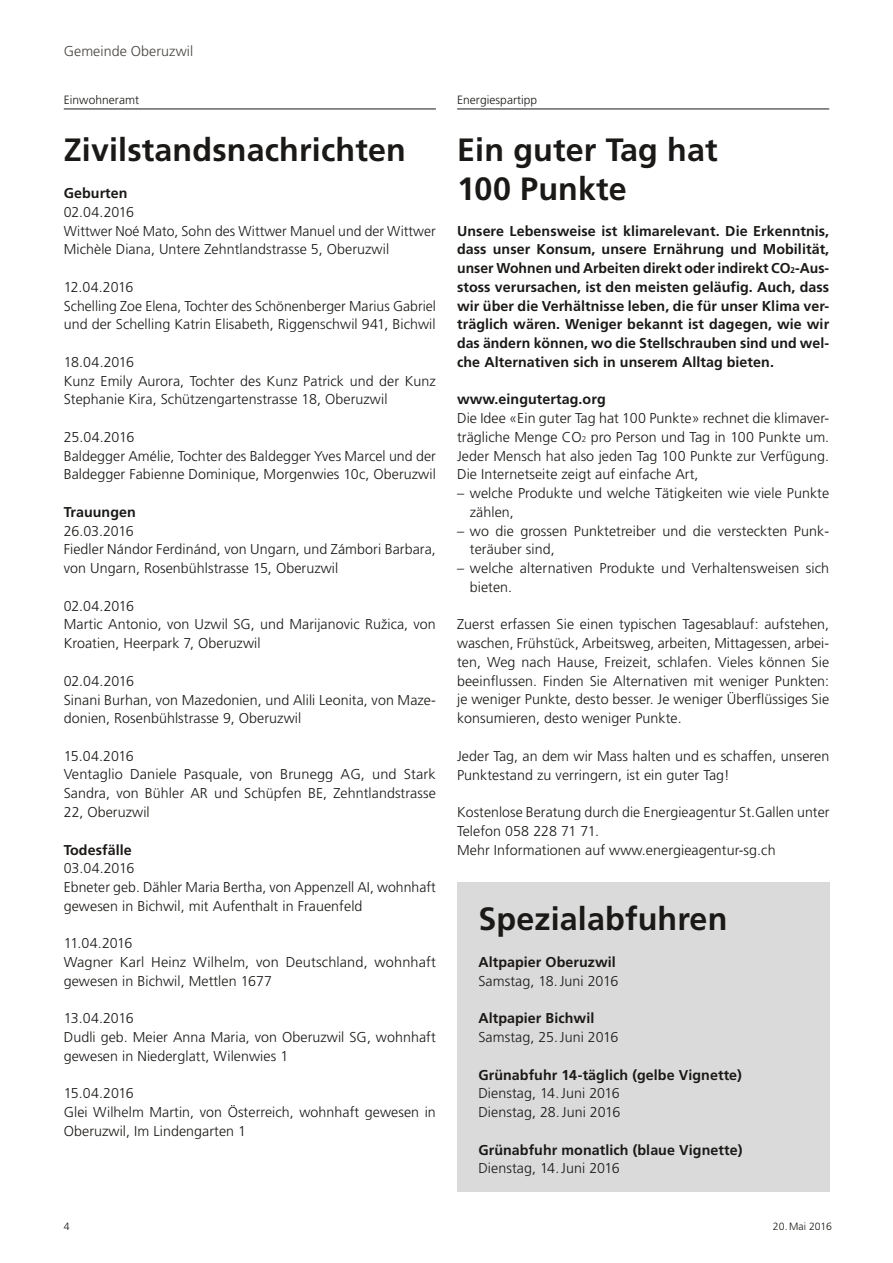
<style>
.page{position:relative;width:893px;height:1263px;background:#fff}
.page>*{position:absolute;margin:0;border:0;box-sizing:border-box;transform-origin:0 0}
.t1{font:700 32.25px/39px "Frutiger LT Std";letter-spacing:.005em;color:#1b1917}
.t2{font:300 14.25px/18.8px "Frutiger LT Std";letter-spacing:.005em;color:#1b1917}
.t3{font:700 14.25px/18.8px "Frutiger LT Std";letter-spacing:.005em;color:#1b1917;text-align:justify}
.t4{font:300 14.25px "Frutiger LT Std";letter-spacing:.005em;color:#474442}
.t5{font:300 12px "Frutiger LT Std";letter-spacing:.005em;color:#1b1917}
.t6{font:300 10.5px "Frutiger LT Std";color:#1b1917}
.s1{font-size:8.25px}
</style>
<div class="page">
<hr style="left:64px;top:109px;width:372px;height:1px;background:#1b1917">
<hr style="left:457px;top:109px;width:372px;height:1px;background:#1b1917">
<div style="left:457px;top:882px;width:372px;height:310px;background:#dadada"></div>
<p class="t4" style="left:64px;top:43px;width:131px">Gemeinde Oberuzwil</p>
<p class="t5" style="left:64px;top:93px;width:77px">Einwohneramt</p>
<h1 class="t1" style="left:64px;top:130px;width:344px">Zivilstandsnachrichten</h1>
<p class="t3" style="left:64px;top:184px;width:65px">Geburten</p>
<p class="t2" style="left:64px;top:203px;width:374px">02.04.2016<br>Wittwer Noé Mato, Sohn des Wittwer Manuel und der Wittwer<br>Michèle Diana, Untere Zehntlandstrasse 5, Oberuzwil</p>
<p class="t2" style="left:64px;top:278px;width:374px">12.04.2016<br>Schelling Zoe Elena, Tochter des Schönenberger Marius Gabriel und der Schelling Katrin Elisabeth, Riggenschwil 941, Bichwil</p>
<p class="t2" style="left:64px;top:353px;width:374px">18.04.2016<br>Kunz Emily Aurora, Tochter des Kunz Patrick und der Kunz<br>Stephanie Kira, Schützengartenstrasse 18, Oberuzwil</p>
<p class="t2" style="left:64px;top:428px;width:374px">25.04.2016<br>Baldegger Amélie, Tochter des Baldegger Yves Marcel und der<br>Baldegger Fabienne Dominique, Morgenwies 10c, Oberuzwil</p>
<p class="t3" style="left:64px;top:503px;width:74px">Trauungen</p>
<p class="t2" style="left:64px;top:522px;width:374px">26.03.2016<br>Fiedler Nándor Ferdinánd, von Ungarn, und Zámbori Barbara, von Ungarn, Rosenbühlstrasse 15, Oberuzwil</p>
<p class="t2" style="left:64px;top:597px;width:374px">02.04.2016<br>Martic Antonio, von Uzwil SG, und Marijanovic Ružica, von<br>Kroatien, Heerpark 7, Oberuzwil</p>
<p class="t2" style="left:64px;top:672px;width:374px">02.04.2016<br>Sinani Burhan, von Mazedonien, und Alili Leonita, von Maze&shy;donien, Rosenbühlstrasse 9, Oberuzwil</p>
<p class="t2" style="left:64px;top:747px;width:374px">15.04.2016<br>Ventaglio Daniele Pasquale, von Brunegg AG, und Stark Sandra, von Bühler AR und Schüpfen BE, Zehntlandstrasse 22, Oberuzwil</p>
<p class="t3" style="left:64px;top:840px;width:69px">Todesfälle</p>
<p class="t2" style="left:64px;top:859px;width:374px">03.04.2016<br>Ebneter geb. Dähler Maria Bertha, von Appenzell AI, wohnhaft gewesen in Bichwil, mit Aufenthalt in Frauenfeld</p>
<p class="t2" style="left:64px;top:934px;width:374px">11.04.2016<br>Wagner Karl Heinz Wilhelm, von Deutschland, wohnhaft gewesen in Bichwil, Mettlen 1677</p>
<p class="t2" style="left:64px;top:1009px;width:374px">13.04.2016<br>Dudli geb. Meier Anna Maria, von Oberuzwil SG, wohnhaft gewesen in Niederglatt, Wilenwies 1</p>
<p class="t2" style="left:64px;top:1084px;width:374px">15.04.2016<br>Glei Wilhelm Martin, von Österreich, wohnhaft gewesen in<br>Oberuzwil, Im Lindengarten 1</p>
<p class="t5" style="left:457px;top:93px;width:82px">Energiespartipp</p>
<h1 class="t1" style="left:457px;top:130px;width:262px">Ein guter Tag hat<br>100 Punkte</h1>
<p class="t3" style="left:457px;top:221px;width:374px">Unsere Lebensweise ist klimarelevant. Die Erkenntnis, dass unser Konsum, unsere Ernährung und Mobilität, unser Wohnen und Arbeiten direkt oder indirekt CO<span class="s1">2</span>-Aus&shy;stoss verursachen, ist den meisten geläufig. Auch, dass wir über die Verhältnisse leben, die für unser Klima ver&shy;träglich wären. Weniger bekannt ist dagegen, wie wir das ändern können, wo die Stellschrauben sind und wel&shy;che Alternativen sich in unserem Alltag bieten.</p>
<p class="t3" style="left:457px;top:390px;width:150px">www.eingutertag.org</p>
<p class="t2" style="left:457px;top:409px;width:374px;text-align:justify">Die Idee «Ein guter Tag hat 100 Punkte» rechnet die klimaver&shy;trägliche Menge CO<span class="s1">2</span> pro Person und Tag in 100 Punkte um.<br>Jeder Mensch hat also jeden Tag 100 Punkte zur Verfügung.<br>Die Internetseite zeigt auf einfache Art,</p>
<p class="t2" style="left:470px;top:484px;width:361px;text-indent:-13px">– welche Produkte und welche Tätigkeiten wie viele Punkte zählen,</p>
<p class="t2" style="left:470px;top:522px;width:361px;text-indent:-13px">– wo die grossen Punktetreiber und die versteckten Punk&shy;teräuber sind,</p>
<p class="t2" style="left:470px;top:559px;width:361px;text-indent:-13px">– welche alternativen Produkte und Verhaltensweisen sich bieten.</p>
<p class="t2" style="left:457px;top:615px;width:374px;text-align:justify">Zuerst erfassen Sie einen typischen Tagesablauf: aufstehen, waschen, Frühstück, Arbeitsweg, arbeiten, Mittagessen, arbei&shy;ten, Weg nach Hause, Freizeit, schlafen. Vieles können Sie beeinflussen. Finden Sie Alternativen mit weniger Punkten: je weniger Punkte, desto besser. Je weniger Überflüssiges Sie konsumieren, desto weniger Punkte.</p>
<p class="t2" style="left:457px;top:747px;width:374px">Jeder Tag, an dem wir Mass halten und es schaffen, unseren<br>Punktestand zu verringern, ist ein guter Tag!</p>
<p class="t2" style="left:457px;top:803px;width:374px">Kostenlose Beratung durch die Energieagentur St.Gallen unter<br>Telefon 058 228 71 71.<br>Mehr Informationen auf www.energieagentur-sg.ch</p>
<h1 class="t1" style="left:478px;top:899px;width:251px">Spezialabfuhren</h1>
<p class="t3" style="left:478px;top:953px;width:139px">Altpapier Oberuzwil</p>
<p class="t2" style="left:478px;top:972px;width:141px">Samstag, 18.Juni 2016</p>
<p class="t3" style="left:478px;top:1009px;width:117px">Altpapier Bichwil</p>
<p class="t2" style="left:478px;top:1028px;width:142px">Samstag, 25.Juni 2016</p>
<p class="t3" style="left:478px;top:1065px;width:265px">Grünabfuhr 14-täglich (gelbe Vignette)</p>
<p class="t2" style="left:478px;top:1084px;width:144px">Dienstag, 14.Juni 2016<br>Dienstag, 28.Juni 2016</p>
<p class="t3" style="left:478px;top:1140px;width:265px">Grünabfuhr monatlich (blaue Vignette)</p>
<p class="t2" style="left:478px;top:1159px;width:143px">Dienstag, 14.Juni 2016</p>
<p class="t6" style="left:64px;top:1220px;width:7px">4</p>
<p class="t6" style="left:773px;top:1220px;width:61px">20.Mai 2016</p>
</div>
